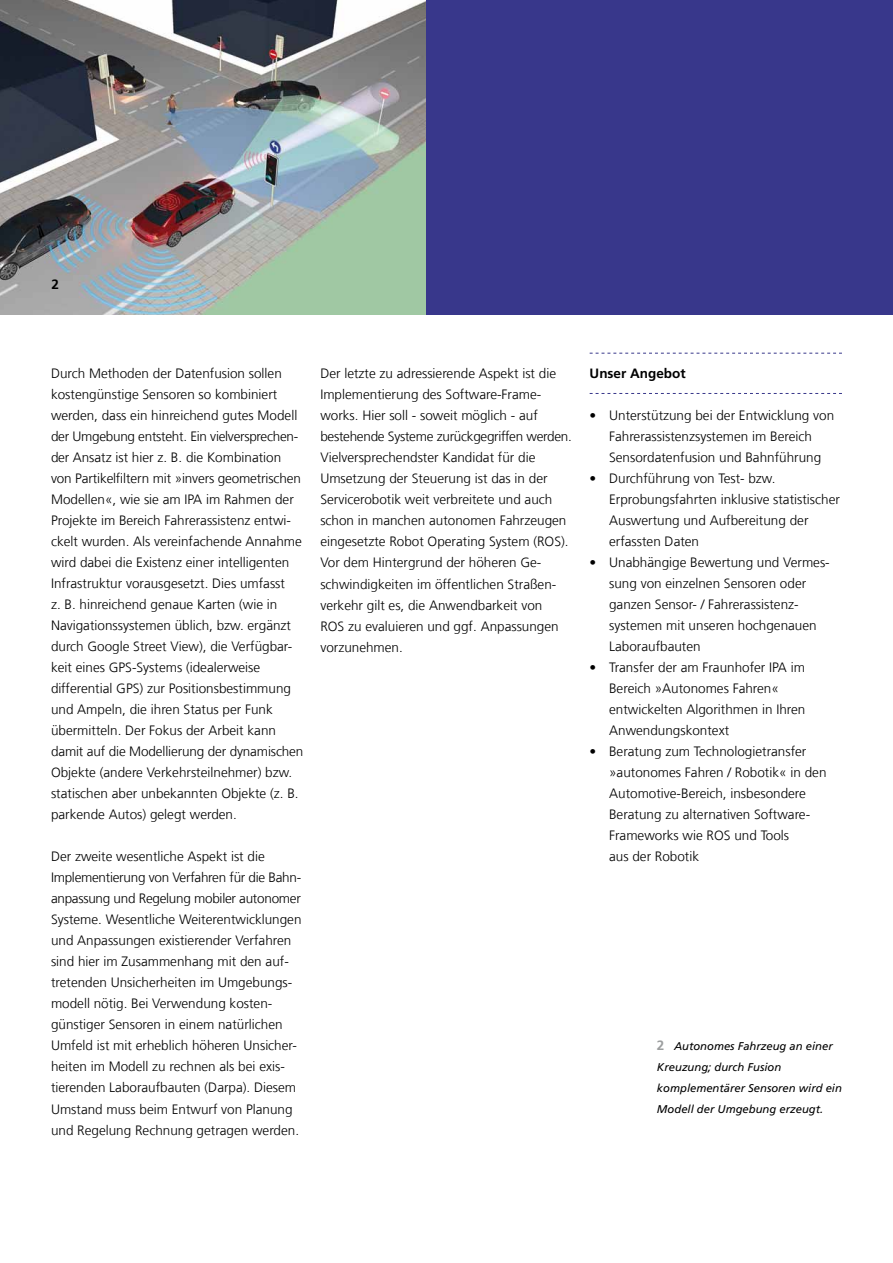
<style>
.page{position:relative;width:893px;height:1263px;background:#fff}
.page>*{position:absolute;margin:0;border:0;box-sizing:border-box;transform-origin:0 0}
.t1{font:300 13.5px/21px "Frutiger LT Com";color:#000}
.t2{font:700 13.5px "Frutiger LT Com";color:#000}
.t3{font:italic 11.25px/21px "Frutiger LT Com";color:#000}
.s1{font-weight:700;font-style:normal;font-size:13.5px;color:#9c9e9f}
</style>
<div class="page">
<div style="left:0;top:0;width:893px;height:315px;background:#38378b"></div>
<svg style="left:590px;top:353px;width:252px;height:1px"></svg>
<svg style="left:590px;top:393px;width:252px;height:1px"></svg>
<img style="left:0;top:0;width:425px;height:315px">
<p class="t2" style="left:51px;top:276px;width:9px">2</p>
<p class="t1" style="left:51px;top:363px;width:254px">Durch Methoden der Datenfusion sollen kostengünstige Sensoren so kombiniert werden, dass ein hinreichend gutes Modell der Umgebung entsteht. Ein vielversprechen&shy;der Ansatz ist hier z. B. die Kombination von Partikelfiltern mit »invers geometrischen Modellen«, wie sie am IPA im Rahmen der Projekte im Bereich Fahrerassistenz entwi&shy;ckelt wurden. Als vereinfachende Annahme wird dabei die Existenz einer intelligenten Infrastruktur vorausgesetzt. Dies umfasst<br>z. B. hinreichend genaue Karten (wie in Navigationssystemen üblich, bzw. ergänzt durch Google Street View), die Verfügbar&shy;keit eines GPS-Systems (idealerweise differential GPS) zur Positionsbestimmung und Ampeln, die ihren Status per Funk übermitteln. Der Fokus der Arbeit kann damit auf die Modellierung der dynamischen Objekte (andere Verkehrsteilnehmer) bzw. statischen aber unbekannten Objekte (z. B. parkende Autos) gelegt werden.</p>
<p class="t1" style="left:51px;top:846px;width:252px">Der zweite wesentliche Aspekt ist die Implementierung von Verfahren für die Bahn&shy;anpassung und Regelung mobiler autonomer Systeme. Wesentliche Weiterentwicklungen und Anpassungen existierender Verfahren sind hier im Zusammenhang mit den auf&shy;tretenden Unsicherheiten im Umgebungs&shy;modell nötig. Bei Verwendung kosten&shy;günstiger Sensoren in einem natürlichen Umfeld ist mit erheblich höheren Unsicher&shy;heiten im Modell zu rechnen als bei exis&shy;tierenden Laboraufbauten (Darpa). Diesem Umstand muss beim Entwurf von Planung und Regelung Rechnung getragen werden.</p>
<p class="t1" style="left:320px;top:363px;width:253px">Der letzte zu adressierende Aspekt ist die Implementierung des Software-Frame&shy;works. Hier soll - soweit möglich - auf bestehende Systeme zurückgegriffen werden.<br>Vielversprechendster Kandidat für die Umsetzung der Steuerung ist das in der Servicerobotik weit verbreitete und auch schon in manchen autonomen Fahrzeugen eingesetzte Robot Operating System (ROS).<br>Vor dem Hintergrund der höheren Ge&shy;schwindigkeiten im öffentlichen Straßen&shy;verkehr gilt es, die Anwendbarkeit von<br>ROS zu evaluieren und ggf. Anpassungen vorzunehmen.</p>
<p class="t2" style="left:590px;top:366px;width:97px">Unser Angebot</p>
<p class="t1" style="left:590px;top:405px;width:246px;text-align:center">• Unterstützung bei der Entwicklung von<br>Fahrerassistenzsystemen im Bereich<br>Sensordatenfusion und Bahnführung</p>
<p class="t1" style="left:609px;top:468px;width:232px;text-indent:-19px">• Durchführung von Test- bzw.<br>Erprobungsfahrten inklusive statistischer<br>Auswertung und Aufbereitung der erfassten Daten</p>
<p class="t1" style="left:609px;top:552px;width:222px;text-indent:-19px">• Unabhängige Bewertung und Vermes&shy;sung von einzelnen Sensoren oder ganzen Sensor- / Fahrerassistenz&shy;systemen mit unseren hochgenauen<br>Laboraufbauten</p>
<p class="t1" style="left:609px;top:657px;width:198px;text-indent:-19px">• Transfer der am Fraunhofer IPA im<br>Bereich »Autonomes Fahren« entwickelten Algorithmen in Ihren<br>Anwendungskontext</p>
<p class="t1" style="left:609px;top:741px;width:219px;text-indent:-19px">• Beratung zum Technologietransfer »autonomes Fahren / Robotik« in den<br>Automotive-Bereich, insbesondere<br>Beratung zu alternativen Software-<br>Frameworks wie ROS und Tools<br>aus der Robotik</p>
<p class="t3" style="left:657px;top:1036px;width:186px"><span class="s1">2</span> Autonomes Fahrzeug an einer<br>Kreuzung; durch Fusion komplementärer Sensoren wird ein<br>Modell der Umgebung erzeugt.</p>
</div>
